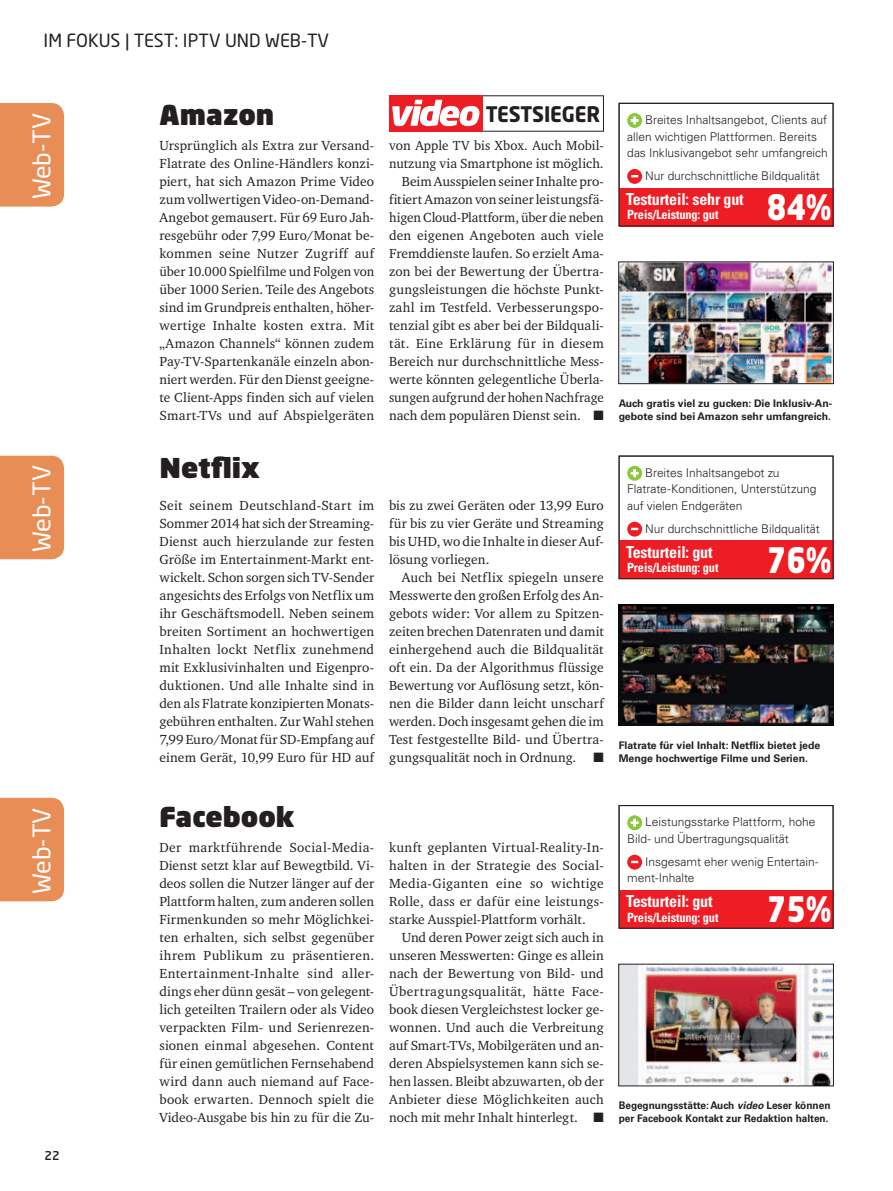
<style>
.page{position:relative;width:893px;height:1191px;background:#fff}
.page>*{position:absolute;margin:0;border:0;box-sizing:border-box;transform-origin:0 0}
._20_Wertungskasten{font:900 34.65px "Neo Sans Std";color:#fff;scale:.86 1}
._10_Kasten_Head{font:900 27px "Neo Sans Std";color:#231f20;scale:1.05 1}
._10_Kasten_Head-2{font:24px "Neo Sans Std";color:#fff;scale:1.05 1}
.t1{font:700 21.15px "Neo Sans Std";letter-spacing:-.01em;color:#231f20;scale:.96 1}
.t2{font:18px "Neo Sans Std";color:#231f20}
._18_Wertungskasten_T{font:700 condensed 16.5px "Univers LT Std";letter-spacing:-.01em;color:#fff}
._07_Fließtext_o_Einz{font:13.5px/18px "Charter ITC";letter-spacing:.005em;color:#231f20;text-align:justify}
._05_Fließtext{font:13.5px/18px "Charter ITC";letter-spacing:.005em;color:#231f20;text-align:justify}
._05_Fließtext-2{font:13.5px "Zapf Dingbats Std";color:#231f20}
._19_Wertungskasten_P{font:700 condensed 12.75px "Univers LT Std";letter-spacing:-.01em;color:#fff}
._17_Wertungskasten_T{font:300 12px/16.5px "Univers LT Std";color:#231f20}
.t3{font:500 12px "Neo Sans Std";color:#231f20}
._15_BU{font:700 10.5px/12.8px "Univers LT Std";color:#231f20}
._15_BU-2{font:700 10.5px/12.8px "Univers LT Std";color:#231f20;scale:.96 1}
.s1{font-style:italic}
</style>
<div class="page">
<img style="left:620px;top:264px;width:212px;height:118px">
<div style="left:618px;top:262px;width:216px;height:122px;border:1px solid #231f20"></div>
<img style="left:620px;top:966px;width:212px;height:118px">
<div style="left:618px;top:964px;width:216px;height:122px;border:1px solid #231f20"></div>
<img style="left:619px;top:604px;width:214px;height:122px">
<div style="left:619px;top:188px;width:214px;height:38px;background:#ee1d23"></div>
<div style="left:619px;top:103px;width:214px;height:123px;border:1px solid #231f20"></div>
<svg style="left:627px;top:113px;width:15px;height:15px"></svg>
<svg style="left:631px;top:116px;width:8px;height:8px"></svg>
<svg style="left:627px;top:169px;width:15px;height:15px"></svg>
<svg style="left:631px;top:175px;width:7px;height:2px"></svg>
<div style="left:619px;top:890px;width:214px;height:38px;background:#ee1d23"></div>
<div style="left:619px;top:805px;width:214px;height:123px;border:1px solid #231f20"></div>
<svg style="left:627px;top:815px;width:15px;height:15px"></svg>
<svg style="left:631px;top:818px;width:8px;height:8px"></svg>
<svg style="left:627px;top:854px;width:15px;height:15px"></svg>
<svg style="left:631px;top:860px;width:7px;height:3px"></svg>
<div style="left:619px;top:541px;width:214px;height:38px;background:#ee1d23"></div>
<div style="left:619px;top:456px;width:214px;height:123px;border:1px solid #231f20"></div>
<svg style="left:627px;top:466px;width:15px;height:15px"></svg>
<svg style="left:631px;top:469px;width:8px;height:8px"></svg>
<svg style="left:627px;top:522px;width:15px;height:14px"></svg>
<svg style="left:631px;top:528px;width:7px;height:2px"></svg>
<div style="left:0;top:103px;width:64px;height:104px;background:#e78d55"></div>
<div style="left:0;top:456px;width:64px;height:103px;background:#e78d55"></div>
<div style="left:0;top:798px;width:64px;height:103px;background:#e78d55"></div>
<div style="left:389px;top:95px;width:94px;height:37px;background:#ee1d23"></div>
<svg style="left:392px;top:100px;width:87px;height:26px"></svg>
<h3 class="t2" style="left:44px;top:29px;width:287px">IM FOKUS | TEST: IPTV UND WEB-TV</h3>
<p class="_10_Kasten_Head-2" style="left:27px;top:199px;width:84px;rotate:-90deg">Web-TV</p>
<p class="_10_Kasten_Head-2" style="left:27px;top:552px;width:84px;rotate:-90deg">Web-TV</p>
<p class="_10_Kasten_Head-2" style="left:27px;top:894px;width:84px;rotate:-90deg">Web-TV</p>
<p class="t3" style="left:45px;top:1147px;width:17px">22</p>
<p class="_10_Kasten_Head" style="left:159px;top:97px;width:111px">Amazon</p>
<p class="_07_Fließtext_o_Einz" style="left:159px;top:136px;width:216px">Ursprünglich als Extra zur Versand-Flatrate des Online-Händlers konzi&shy;piert, hat sich Amazon Prime Video zum vollwertigen Video-on-Demand-Angebot gemausert. Für 69 Euro Jah&shy;resgebühr oder 7,99 Euro/Monat be&shy;kommen seine Nutzer Zugriff auf über 10.000 Spielfilme und Folgen von über 1000 Serien. Teile des Angebots sind im Grundpreis enthalten, höher&shy;wertige Inhalte kosten extra. Mit „Amazon Channels“ können zudem Pay-TV-Spartenkanäle einzeln abon&shy;niert werden. Für den Dienst geeigne&shy;te Client-Apps finden sich auf vielen Smart-TVs und auf Abspielgeräten</p>
<p class="_10_Kasten_Head" style="left:159px;top:449px;width:97px">Netflix</p>
<p class="_07_Fließtext_o_Einz" style="left:159px;top:496px;width:216px">Seit seinem Deutschland-Start im Sommer 2014 hat sich der Streaming-Dienst auch hierzulande zur festen Größe im Entertainment-Markt ent&shy;wickelt. Schon sorgen sich TV-Sender angesichts des Erfolgs von Netflix um ihr Geschäftsmodell. Neben seinem breiten Sortiment an hochwertigen Inhalten lockt Netflix zunehmend mit Exklusivinhalten und Eigenpro&shy;duktionen. Und alle Inhalte sind in den als Flatrate konzipierten Monats&shy;gebühren enthalten. Zur Wahl stehen 7,99 Euro/Monat für SD-Empfang auf einem Gerät, 10,99 Euro für HD auf</p>
<p class="t1" style="left:486px;top:100px;width:121px">TESTSIEGER</p>
<p class="_07_Fließtext_o_Einz" style="left:389px;top:136px;width:216px">von Apple TV bis Xbox. Auch Mobil&shy;nutzung via Smartphone ist möglich.</p>
<p class="_05_Fließtext" style="left:389px;top:172px;width:216px;text-indent:13px">Beim Ausspielen seiner Inhalte pro&shy;fitiert Amazon von seiner leistungsfä&shy;higen Cloud-Plattform, über die neben den eigenen Angeboten auch viele Fremddienste laufen. So erzielt Ama&shy;zon bei der Bewertung der Übertra&shy;gungsleistungen die höchste Punkt&shy;zahl im Testfeld. Verbesserungspo&shy;tenzial gibt es aber bei der Bildquali&shy;tät. Eine Erklärung für in diesem Bereich nur durchschnittliche Mess&shy;werte könnten gelegentliche Überla&shy;sungen aufgrund der hohen Nachfrage nach dem populären Dienst sein. ■</p>
<p class="_07_Fließtext_o_Einz" style="left:389px;top:496px;width:216px">bis zu zwei Geräten oder 13,99 Euro für bis zu vier Geräte und Streaming bis UHD, wo die Inhalte in dieser Auf&shy;lösung vorliegen.</p>
<p class="_05_Fließtext" style="left:389px;top:568px;width:216px;text-indent:13px">Auch bei Netflix spiegeln unsere Messwerte den großen Erfolg des An&shy;gebots wider: Vor allem zu Spitzen&shy;zeiten brechen Datenraten und damit einhergehend auch die Bildqualität oft ein. Da der Algorithmus flüssige Bewertung vor Auflösung setzt, kön&shy;nen die Bilder dann leicht unscharf werden. Doch insgesamt gehen die im Test festgestellte Bild- und Übertra&shy;gungsqualität noch in Ordnung.</p>
<p class="_05_Fließtext-2" style="left:594px;top:750px;width:12px">■</p>
<p class="_17_Wertungskasten_T" style="left:627px;top:112px;width:202px;text-indent:18px">Breites Inhaltsangebot, Clients auf allen wichtigen Plattformen. Bereits das Inklusivangebot sehr umfangreich</p>
<p class="_17_Wertungskasten_T" style="left:645px;top:168px;width:176px">Nur durchschnittliche Bildqualität</p>
<p class="_18_Wertungskasten_T" style="left:626px;top:189px;width:119px">Testurteil: sehr gut</p>
<p class="_19_Wertungskasten_P" style="left:627px;top:207px;width:93px">Preis/Leistung: gut</p>
<p class="_20_Wertungskasten" style="left:767px;top:184px;width:77px">84%</p>
<p class="_15_BU" style="left:619px;top:397px;width:215px">Auch gratis viel zu gucken: Die Inklusiv-An&shy;gebote sind bei Amazon sehr umfangreich.</p>
<p class="_17_Wertungskasten_T" style="left:627px;top:464px;width:191px;text-indent:18px">Breites Inhaltsangebot zu<br>Flatrate-Konditionen, Unterstützung auf vielen Endgeräten</p>
<p class="_17_Wertungskasten_T" style="left:645px;top:520px;width:176px">Nur durchschnittliche Bildqualität</p>
<p class="_18_Wertungskasten_T" style="left:626px;top:542px;width:88px">Testurteil: gut</p>
<p class="_19_Wertungskasten_P" style="left:627px;top:560px;width:93px">Preis/Leistung: gut</p>
<p class="_20_Wertungskasten" style="left:767px;top:537px;width:77px">76%</p>
<p class="_15_BU" style="left:619px;top:739px;width:203px">Flatrate für viel Inhalt: Netflix bietet jede<br>Menge hochwertige Filme und Serien.</p>
<p class="_10_Kasten_Head" style="left:159px;top:799px;width:131px">Facebook</p>
<p class="_07_Fließtext_o_Einz" style="left:159px;top:838px;width:216px">Der marktführende Social-Media-Dienst setzt klar auf Bewegtbild. Vi&shy;deos sollen die Nutzer länger auf der Plattform halten, zum anderen sollen Firmenkunden so mehr Möglichkei&shy;ten erhalten, sich selbst gegenüber ihrem Publikum zu präsentieren.<br>Entertainment-Inhalte sind aller&shy;dings eher dünn gesät – von gelegent&shy;lich geteilten Trailern oder als Video verpackten Film- und Serienrezen&shy;sionen einmal abgesehen. Content für einen gemütlichen Fernsehabend wird dann auch niemand auf Face&shy;book erwarten. Dennoch spielt die Video-Ausgabe bis hin zu für die Zu-</p>
<p class="_07_Fließtext_o_Einz" style="left:389px;top:838px;width:216px">kunft geplanten Virtual-Reality-In&shy;halten in der Strategie des Social-Media-Giganten eine so wichtige Rolle, dass er dafür eine leistungs&shy;starke Ausspiel-Plattform vorhält.</p>
<p class="_05_Fließtext" style="left:389px;top:928px;width:216px;text-indent:13px">Und deren Power zeigt sich auch in unseren Messwerten: Ginge es allein nach der Bewertung von Bild- und Übertragungsqualität, hätte Face&shy;book diesen Vergleichstest locker ge&shy;wonnen. Und auch die Verbreitung auf Smart-TVs, Mobilgeräten und an&shy;deren Abspielsystemen kann sich se&shy;hen lassen. Bleibt abzuwarten, ob der Anbieter diese Möglichkeiten auch noch mit mehr Inhalt hinterlegt. ■</p>
<p class="_17_Wertungskasten_T" style="left:627px;top:814px;width:190px;text-indent:18px">Leistungsstarke Plattform, hohe<br>Bild- und Übertragungsqualität</p>
<p class="_17_Wertungskasten_T" style="left:627px;top:853px;width:193px;text-indent:18px">Insgesamt eher wenig Entertain&shy;ment-Inhalte</p>
<p class="_18_Wertungskasten_T" style="left:626px;top:891px;width:88px">Testurteil: gut</p>
<p class="_19_Wertungskasten_P" style="left:627px;top:909px;width:93px">Preis/Leistung: gut</p>
<p class="_20_Wertungskasten" style="left:767px;top:886px;width:77px">75%</p>
<p class="_15_BU-2" style="left:619px;top:1099px;width:222px">Begegnungsstätte: Auch <span class="s1">video</span> Leser können per Facebook Kontakt zur Redaktion halten.</p>
</div>
